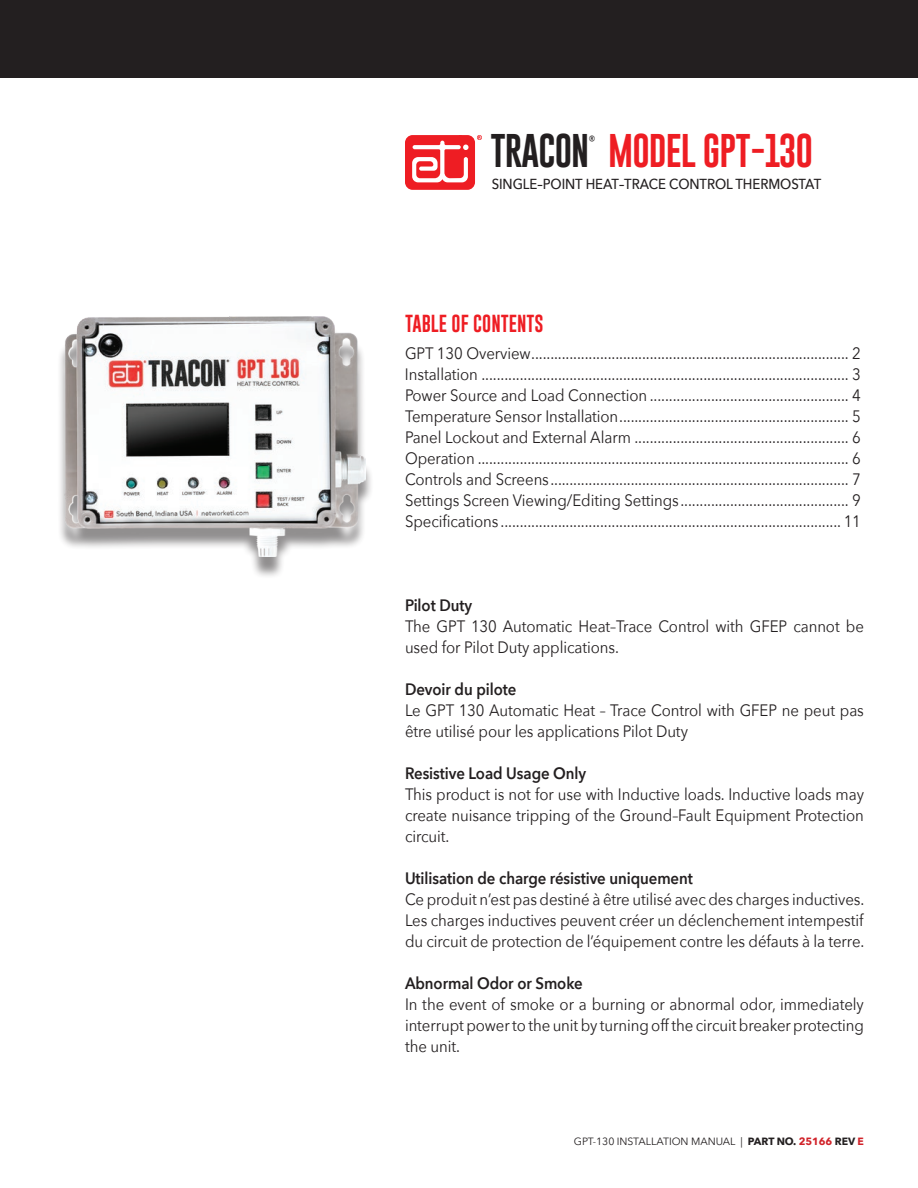
<style>
.page{position:relative;width:918px;height:1188px;background:#fff}
.page>*{position:absolute;margin:0;border:0;box-sizing:border-box;transform-origin:0 0}
.t1{font:34.5px "Gobold";letter-spacing:-.025em;color:#ee1d23}
.t2{font:18px "Gobold";color:#ee1d23}
.t3{font:16.5px/21px "Avenir Next";letter-spacing:-.005em;color:#231f20;text-align:justify;scale:.91 1}
.t4{font:600 16.5px "Avenir Next";letter-spacing:-.005em;color:#231f20;scale:.91 1}
.t5{font:500 14.55px "Avenir Next";letter-spacing:-.005em;color:#231f20;scale:.91 1}
.t6{font:13.2px "Avenir Next";color:#231f20;scale:.91 1}
.t7{font:10.5px "Avenir Next";letter-spacing:-.005em;color:#231f20}
.s1{color:#231f20}
.s2{font-weight:700}
.s3{font-weight:700;color:#d1232a}
</style>
<div class="page">
<div style="left:0;top:0;width:918px;height:78px;background:#231f20"></div>
<div style="left:405px;top:135px;width:70px;height:55px;background:#ee1d23;border-radius:8px"></div>
<svg style="left:477px;top:135px;width:5px;height:5px"></svg>
<svg style="left:412px;top:135px;width:57px;height:47px"></svg>
<div style="left:57px;top:324px;width:317px;height:256px;background:#231f20;opacity:.5"></div>
<img style="left:64px;top:316px;width:302px;height:240px">
<h1 class="t1" style="left:490px;top:129px;width:324px"><span class="s1">TRACON</span> MODEL GPT-130</h1>
<p class="t6" style="left:589px;top:129px;width:9px">®</p>
<p class="t5" style="left:492px;top:172px;width:364px">SINGLE–POINT HEAT–TRACE CONTROL THERMOSTAT</p>
<p class="t2" style="left:405px;top:312px;width:140px">TABLE OF CONTENTS</p>
<p class="t3" style="left:405px;top:342px;width:503px">GPT 130 Overview................................................................................... 2<br>Installation ................................................................................................ 3<br>Power Source and Load Connection .................................................... 4<br>Temperature Sensor Installation............................................................ 5<br>Panel Lockout and External Alarm ........................................................ 6<br>Operation ................................................................................................. 6<br>Controls and Screens.............................................................................. 7<br>Settings Screen Viewing/Editing Settings............................................ 9<br>Specifications ......................................................................................... 11</p>
<p class="t4" style="left:405px;top:592px;width:75px">Pilot Duty</p>
<p class="t3" style="left:405px;top:616px;width:506px">The GPT 130 Automatic Heat–Trace Control with GFEP cannot be used for Pilot Duty applications.</p>
<p class="t4" style="left:405px;top:676px;width:124px">Devoir du pilote</p>
<p class="t3" style="left:405px;top:700px;width:506px">Le GPT 130 Automatic Heat – Trace Control with GFEP ne peut pas être utilisé pour les applications Pilot Duty</p>
<p class="t4" style="left:405px;top:760px;width:201px">Resistive Load Usage Only</p>
<p class="t3" style="left:405px;top:784px;width:506px">This product is not for use with Inductive loads. Inductive loads may create nuisance tripping of the Ground–Fault Equipment Protection circuit.</p>
<p class="t4" style="left:405px;top:865px;width:318px">Utilisation de charge résistive uniquement</p>
<p class="t3" style="left:405px;top:889px;width:506px">Ce produit n’est pas destiné à être utilisé avec des charges inductives.<br>Les charges inductives peuvent créer un déclenchement intempestif du circuit de protection de l’équipement contre les défauts à la terre.</p>
<p class="t4" style="left:405px;top:970px;width:197px">Abnormal Odor or Smoke</p>
<p class="t3" style="left:405px;top:994px;width:506px">In the event of smoke or a burning or abnormal odor, immediately interrupt power to the unit by turning off the circuit breaker protecting the unit.</p>
<p class="t7" style="left:574px;top:1132px;width:292px">GPT-130 INSTALLATION MANUAL | <span class="s2">PART NO.</span> <span class="s3">25166</span> <span class="s2">REV</span> <span class="s3">E</span></p>
</div>
